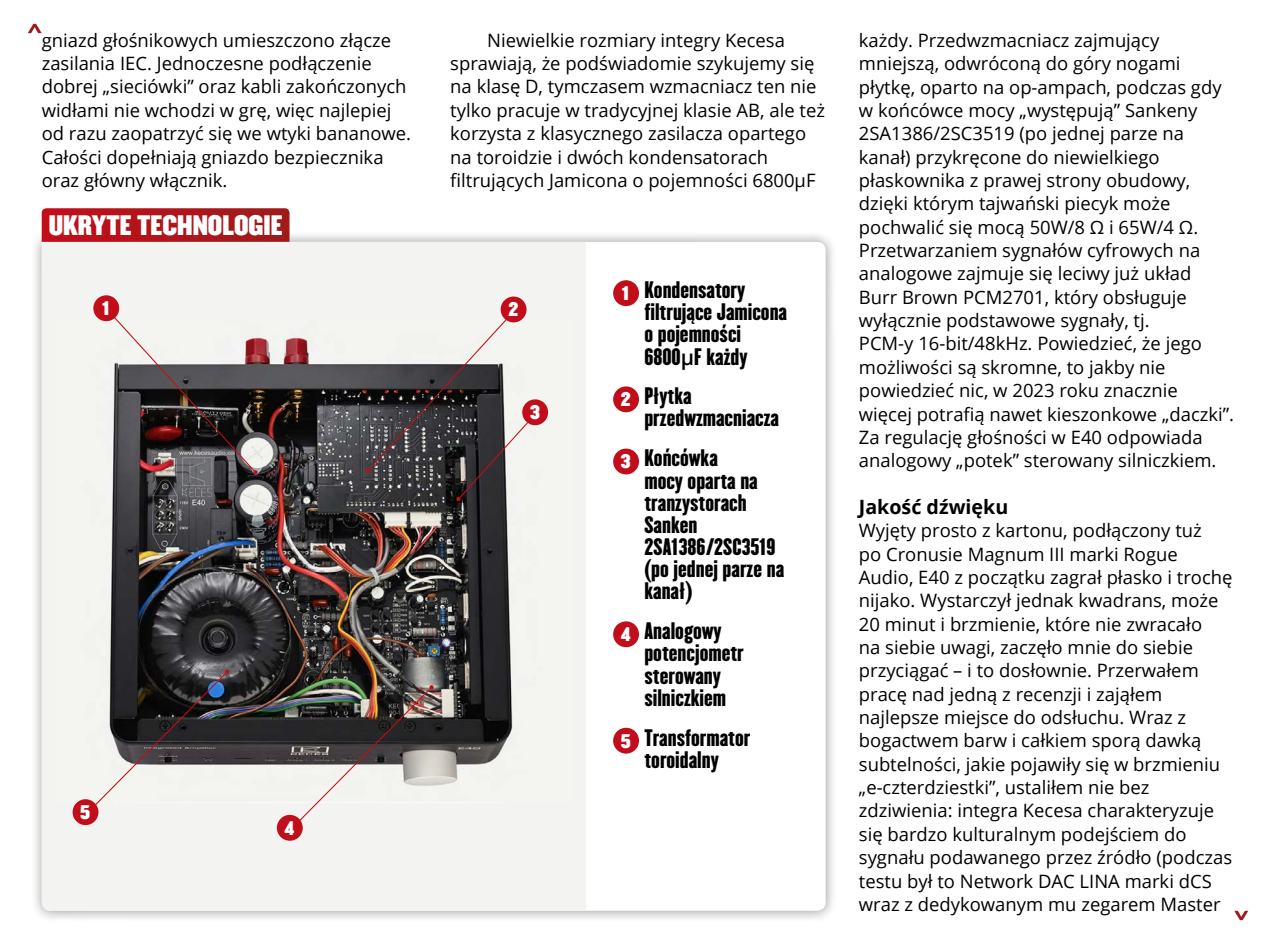
<style>
.page{position:relative;width:1276px;height:944px;background:#fff}
.page>*{position:absolute;margin:0;border:0;box-sizing:border-box;transform-origin:0 0}
.t1{font:24.53px "Champion Middleweight";color:#fff}
.t2{font:20.93px/22.1px "Champion Liteweight";color:#000}
.t3{font:700 19.57px "Open Sans";color:#000}
.t4{font:18.45px/23.4px "Open Sans";color:#000}
.t5{font:17.1px "Champion Middleweight";color:#fff}
.s1{font-family:"Open Sans";font-weight:600}
</style>
<div class="page">
<svg style="left:1234px;top:911px;width:14px;height:9px"></svg>
<svg style="left:28px;top:24px;width:14px;height:9px"></svg>
<div style="left:30px;top:230px;width:807px;height:692px;background:#000;opacity:.4"></div>
<svg style="left:586px;top:242px;width:239px;height:669px"></svg>
<div style="left:42px;top:242px;width:544px;height:669px;background:#f3f3f1"></div>
<svg style="left:42px;top:208px;width:247px;height:34px;background:#b0171c"></svg>
<img style="left:56px;top:319px;width:516px;height:483px">
<div style="left:613px;top:280px;width:26px;height:26px;background:#c20e1a;border-radius:50%"></div>
<div style="left:613px;top:386px;width:26px;height:26px;background:#c20e1a;border-radius:50%"></div>
<div style="left:613px;top:449px;width:26px;height:25px;background:#c20e1a;border-radius:50%"></div>
<div style="left:613px;top:621px;width:26px;height:26px;background:#c20e1a;border-radius:50%"></div>
<div style="left:613px;top:728px;width:26px;height:26px;background:#c20e1a;border-radius:50%"></div>
<div style="left:501px;top:297px;width:25px;height:25px;background:#c20e1a;border-radius:50%"></div>
<svg style="left:365px;top:318px;width:164px;height:183px"></svg>
<div style="left:522px;top:399px;width:26px;height:26px;background:#c20e1a;border-radius:50%"></div>
<img style="left:296px;top:685px;width:138px;height:140px">
<div style="left:277px;top:815px;width:26px;height:26px;background:#c20e1a;border-radius:50%"></div>
<svg style="left:91px;top:670px;width:138px;height:139px"></svg>
<div style="left:73px;top:799px;width:25px;height:26px;background:#c20e1a;border-radius:50%"></div>
<svg style="left:113px;top:315px;width:145px;height:159px"></svg>
<div style="left:93px;top:295px;width:26px;height:26px;background:#c20e1a;border-radius:50%"></div>
<p class="t4" style="left:42px;top:28px;width:371px">gniazd głośnikowych umieszczono złącze zasilania IEC. Jednoczesne podłączenie dobrej „sieciówki” oraz kabli zakończonych widłami nie wchodzi w grę, więc najlepiej od razu zaopatrzyć się we wtyki bananowe.<br>Całości dopełniają gniazdo bezpiecznika oraz główny włącznik.</p>
<p class="t4" style="left:450px;top:28px;width:376px;text-indent:37px">Niewielkie rozmiary integry Kecesa sprawiają, że podświadomie szykujemy się na klasę D, tymczasem wzmacniacz ten nie tylko pracuje w tradycyjnej klasie AB, ale też korzysta z klasycznego zasilacza opartego na toroidzie i dwóch kondensatorach filtrujących Jamicona o pojemności 6800μF</p>
<p class="t4" style="left:859px;top:28px;width:377px">każdy. Przedwzmacniacz zajmujący mniejszą, odwróconą do góry nogami płytkę, oparto na op-ampach, podczas gdy w końcówce mocy „występują” Sankeny 2SA1386/2SC3519 (po jednej parze na kanał) przykręcone do niewielkiego płaskownika z prawej strony obudowy, dzięki którym tajwański piecyk może pochwalić się mocą 50W/8 Ω i 65W/4 Ω.<br>Przetwarzaniem sygnałów cyfrowych na analogowe zajmuje się leciwy już układ Burr Brown PCM2701, który obsługuje wyłącznie podstawowe sygnały, tj.<br>PCM-y 16-bit/48kHz. Powiedzieć, że jego możliwości są skromne, to jakby nie powiedzieć nic, w 2023 roku znacznie więcej potrafią nawet kieszonkowe „daczki”.<br>Za regulację głośności w E40 odpowiada analogowy „potek” sterowany silniczkiem.</p>
<p class="t3" style="left:859px;top:493px;width:151px">Jakość dźwięku</p>
<p class="t4" style="left:859px;top:518px;width:375px">Wyjęty prosto z kartonu, podłączony tuż<br>po Cronusie Magnum III marki Rogue Audio, E40 z początku zagrał płasko i trochę nijako. Wystarczył jednak kwadrans, może 20 minut i brzmienie, które nie zwracało<br>na siebie uwagi, zaczęło mnie do siebie przyciągać – i to dosłownie. Przerwałem pracę nad jedną z recenzji i zająłem najlepsze miejsce do odsłuchu. Wraz z bogactwem barw i całkiem sporą dawką subtelności, jakie pojawiły się w brzmieniu „e-czterdziestki”, ustaliłem nie bez zdziwienia: integra Kecesa charakteryzuje się bardzo kulturalnym podejściem do sygnału podawanego przez źródło (podczas testu był to Network DAC LINA marki dCS wraz z dedykowanym mu zegarem Master</p>
<h1 class="t1" style="left:49px;top:205px;width:235px">UKRYTE TECHNOLOGIE</h1>
<p class="t2" style="left:644px;top:278px;width:144px">Kondensatory filtrujące Jamicona o pojemności<br>6800<span class="s1">μ</span>F każdy</p>
<p class="t2" style="left:644px;top:384px;width:136px">Płytka przedwzmacniacza</p>
<p class="t2" style="left:644px;top:446px;width:141px">Końcówka<br>mocy oparta na tranzystorach<br>Sanken<br>2SA1386/2SC3519 (po jednej parze na kanał)</p>
<p class="t2" style="left:644px;top:619px;width:101px">Analogowy potencjometr sterowany silniczkiem</p>
<p class="t2" style="left:644px;top:725px;width:107px">Transformator toroidalny</p>
<p class="t5" style="left:621px;top:279px;width:10px">1</p>
<p class="t5" style="left:102px;top:294px;width:10px">1</p>
<p class="t5" style="left:508px;top:296px;width:11px">2</p>
<p class="t5" style="left:621px;top:385px;width:11px">2</p>
<p class="t5" style="left:530px;top:398px;width:11px">3</p>
<p class="t5" style="left:621px;top:448px;width:11px">3</p>
<p class="t5" style="left:621px;top:620px;width:11px">4</p>
<p class="t5" style="left:621px;top:727px;width:12px">5</p>
<p class="t5" style="left:80px;top:798px;width:12px">5</p>
<p class="t5" style="left:285px;top:814px;width:11px">4</p>
</div>
